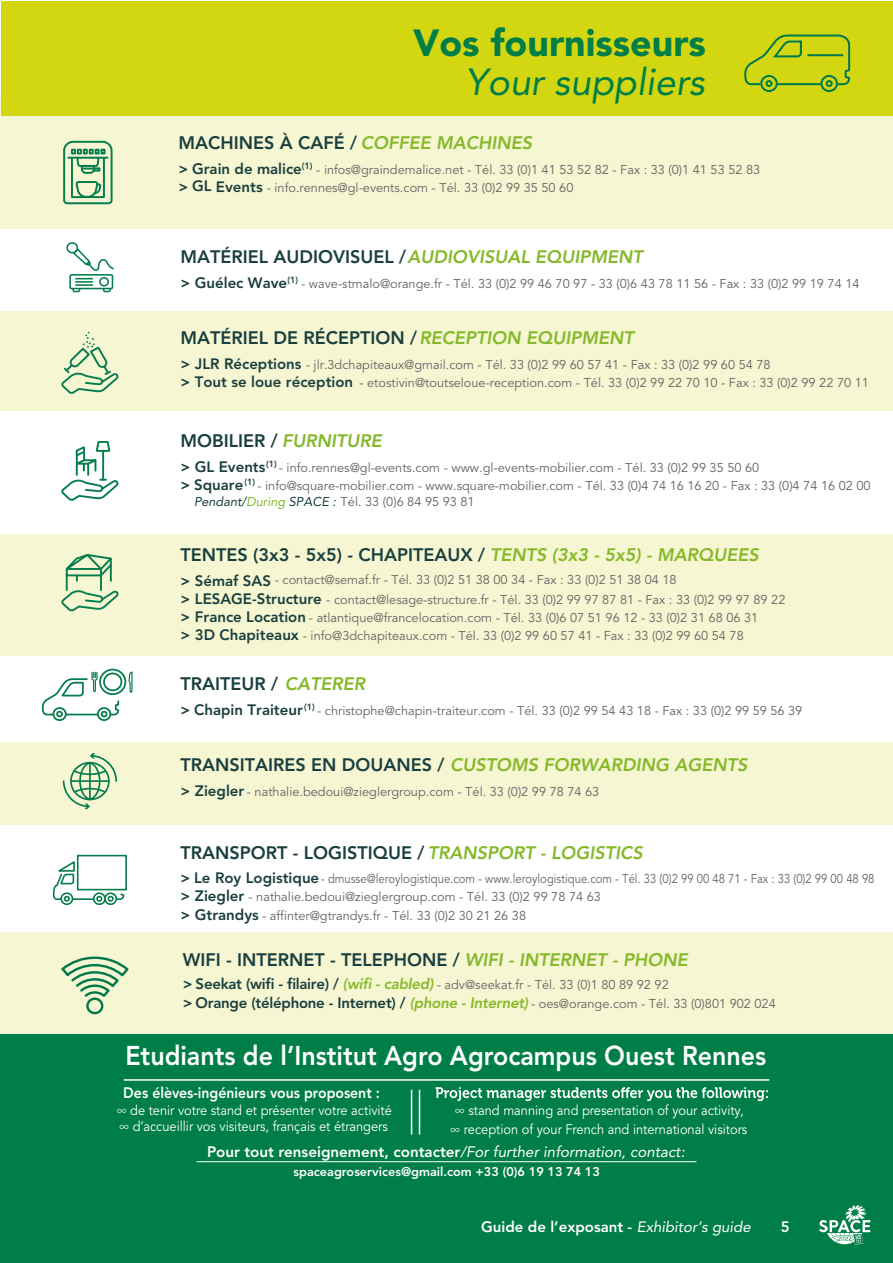
<style>
.page{position:relative;width:893px;height:1263px;background:#fff}
.page>*{position:absolute;margin:0;border:0;box-sizing:border-box;transform-origin:0 0}
.t1{font:900 37.5px/39px "Avenir LT Std";color:#007e48;text-align:right}
.t2{font:800 27px "Avenir LT Std";color:#fff;scale:.93 1}
.t3{font:800 18px "Avenir LT Std";color:#193f3e}
.t4{font:italic 800 18px "Avenir LT Std";color:#85b92a}
.t5{font:800 15.15px "Avenir LT Std";color:#fff}
.t6{font:800 15.15px "Avenir LT Std";color:#fff;scale:.93 1}
.t7{font:800 15px "Avenir LT Std";color:#fff}
.t8{font:800 15px/18.6px "Avenir LT Std";color:#193f3e}
.t9{font:13.8px/16.6px "Avenir LT Std";color:#fff;scale:.93 1}
.t10{font:12.75px/18px "Avenir LT Std";color:#646363}
.t11{font:12.75px/18px "Avenir LT Std";color:#646363;scale:.88 1}
.t12{font:800 12.6px "Avenir LT Std";color:#fff}
.t13{font:800 9px "Avenir LT Std";color:#193f3e}
.s1{font-weight:400;font-style:italic}
.s2{font-style:italic;color:#85b92a}
.s3{font-weight:800;font-size:15px;color:#193f3e}
.s4{font-style:italic;color:#193f3e}
.s5{font-style:normal;color:#193f3e}
.s6{font-weight:800;font-style:italic;font-size:15px;color:#85b92a}
</style>
<div class="page">
<div style="left:0;top:742px;width:893px;height:83px;background:#f6f6d3"></div>
<div style="left:0;top:932px;width:893px;height:121px;background:#f6f6d3"></div>
<div style="left:0;top:534px;width:893px;height:121px;background:#f6f6d3"></div>
<div style="left:0;top:312px;width:893px;height:99px;background:#f6f6d3"></div>
<div style="left:0;top:98px;width:893px;height:131px;background:#f6f6d3"></div>
<div style="left:0;top:1035px;width:893px;height:228px;background:#007e48"></div>
<svg style="left:436px;top:1087px;width:332px;height:14px"></svg>
<hr style="left:196px;top:1161px;width:500px;height:1px;background:#fff">
<hr style="left:419px;top:1090px;width:1px;height:44px;background:#fff">
<hr style="left:411px;top:1090px;width:1px;height:44px;background:#fff">
<hr style="left:124px;top:1079px;width:645px;height:2px;background:#fff">
<div style="left:1px;top:1px;width:892px;height:115px;background:#d3d711"></div>
<svg style="left:62px;top:753px;width:55px;height:56px"></svg>
<div style="left:86px;top:997px;width:17px;height:17px;border:2px solid #007a4d;border-radius:50%"></div>
<svg style="left:61px;top:956px;width:68px;height:43px"></svg>
<svg style="left:63px;top:140px;width:50px;height:65px"></svg>
<div style="left:69px;top:274px;width:44px;height:15px;border:2px solid #057d4c"></div>
<div style="left:99px;top:277px;width:10px;height:10px;border:2px solid #057d4c;border-radius:50%"></div>
<svg style="left:72px;top:278px;width:20px;height:15px"></svg>
<svg style="left:102px;top:288px;width:10px;height:5px"></svg>
<svg style="left:66px;top:242px;width:48px;height:29px"></svg>
<svg style="left:61px;top:441px;width:58px;height:60px"></svg>
<div style="left:60px;top:892px;width:13px;height:13px;border:2px solid #057d4c;border-radius:50%"></div>
<div style="left:104px;top:892px;width:13px;height:13px;border:2px solid #057d4c;border-radius:50%"></div>
<div style="left:93px;top:892px;width:13px;height:13px;border:2px solid #057d4c;border-radius:50%"></div>
<hr style="left:72px;top:898px;width:22px;height:2px;background:#057d4c">
<svg style="left:95px;top:892px;width:30px;height:11px"></svg>
<svg style="left:52px;top:861px;width:24px;height:42px"></svg>
<div style="left:77px;top:855px;width:50px;height:35px;border:2px solid #057d4c"></div>
<svg style="left:61px;top:332px;width:58px;height:62px"></svg>
<div style="left:52px;top:707px;width:15px;height:14px;border:2px solid #057d4c;border-radius:50%"></div>
<div style="left:97px;top:707px;width:14px;height:14px;border:2px solid #057d4c;border-radius:50%"></div>
<svg style="left:41px;top:671px;width:79px;height:48px"></svg>
<svg style="left:128px;top:671px;width:5px;height:22px"></svg>
<div style="left:99px;top:669px;width:27px;height:26px;border:2px solid #057d4c;border-radius:50%"></div>
<div style="left:103px;top:672px;width:19px;height:19px;border:2px solid #057d4c;border-radius:50%"></div>
<svg style="left:61px;top:554px;width:58px;height:58px"></svg>
<svg style="left:744px;top:34px;width:107px;height:58px"></svg>
<hr style="left:808px;top:54px;width:34px;height:2px;background:#007a4d">
<svg style="left:819px;top:1205px;width:51px;height:40px"></svg>
<p class="t1" style="left:413px;top:23px;width:294px">Vos fournisseurs<br><span class="s1">Your suppliers</span></p>
<p class="t3" style="left:178px;top:132px;width:355px">MACHINES À CAFÉ / <span class="s2">COFFEE MACHINES</span></p>
<p class="t10" style="left:178px;top:161px;width:583px"><span class="s3">&gt; Grain de malice</span> <sup>(1)</sup> - infos@graindemalice.net - Tél. 33 (0)1 41 53 52 82 - Fax : 33 (0)1 41 53 52 83 <span class="s3">&gt; GL Events</span> - info.rennes@gl-events.com - Tél. 33 (0)2 99 35 50 60</p>
<p class="t3" style="left:180px;top:246px;width:464px">MATÉRIEL AUDIOVISUEL / <span class="s2">AUDIOVISUAL EQUIPMENT</span></p>
<p class="t8" style="left:180px;top:274px;width:108px">&gt; Guélec Wave</p>
<p class="t13" style="left:287px;top:275px;width:12px">(1)</p>
<p class="t10" style="left:301px;top:275px;width:560px">- wave-stmalo@orange.fr - Tél. 33 (0)2 99 46 70 97 - 33 (0)6 43 78 11 56 - Fax : 33 (0)2 99 19 74 14</p>
<p class="t3" style="left:180px;top:327px;width:455px">MATÉRIEL DE RÉCEPTION / <span class="s2">RECEPTION EQUIPMENT</span></p>
<p class="t10" style="left:180px;top:356px;width:690px"><span class="s3">&gt; JLR Réceptions</span> - jlr.3dchapiteaux@gmail.com - Tél. 33 (0)2 99 60 57 41 - Fax : 33 (0)2 99 60 54 78<br><span class="s3">&gt; Tout se loue réception</span> - etostivin@toutseloue-reception.com - Tél. 33 (0)2 99 22 70 10 - Fax : 33 (0)2 99 22 70 11</p>
<p class="t3" style="left:180px;top:430px;width:203px">MOBILIER / <span class="s2">FURNITURE</span></p>
<p class="t10" style="left:180px;top:459px;width:692px"><span class="s3">&gt; GL Events</span> <sup>(1)</sup> - info.rennes@gl-events.com - www.gl-events-mobilier.com - Tél. 33 (0)2 99 35 50 60<br><span class="s3">&gt; Square</span> <sup>(1)</sup> - info@square-mobilier.com - www.square-mobilier.com - Tél. 33 (0)4 74 16 16 20 - Fax : 33 (0)4 74 16 02 00</p>
<p class="t10" style="left:194px;top:493px;width:282px"><span class="s4">Pendant/</span><span class="s2">During</span> <span class="s4">SPACE :</span> Tél. 33 (0)6 84 95 93 81</p>
<p class="t3" style="left:180px;top:544px;width:580px">TENTES (3x3 - 5x5) - CHAPITEAUX / <span class="s2">TENTS (3x3 - 5x5) - MARQUEES</span></p>
<p class="t10" style="left:180px;top:570px;width:606px;line-height:19.5px"><span class="s3">&gt; Sémaf SAS</span> - contact@semaf.fr - Tél. 33 (0)2 51 38 00 34 - Fax : 33 (0)2 51 38 04 18<br><span class="s3">&gt; LESAGE-Structure</span> - contact@lesage-structure.fr - Tél. 33 (0)2 99 97 87 81 - Fax : 33 (0)2 99 97 89 22</p>
<p class="t10" style="left:180px;top:609px;width:579px"><span class="s3">&gt; France Location</span> - atlantique@francelocation.com - Tél. 33 (0)6 07 51 96 12 - 33 (0)2 31 68 06 31</p>
<p class="t10" style="left:180px;top:627px;width:565px"><span class="s3">&gt; 3D Chapiteaux</span> - info@3dchapiteaux.com - Tél. 33 (0)2 99 60 57 41 - Fax : 33 (0)2 99 60 54 78</p>
<p class="t3" style="left:180px;top:673px;width:186px">TRAITEUR / <span class="s2">CATERER</span></p>
<p class="t10" style="left:180px;top:702px;width:623px"><span class="s3">&gt; Chapin Traiteur</span> <sup>(1)</sup> - christophe@chapin-traiteur.com - Tél. 33 (0)2 99 54 43 18 - Fax : 33 (0)2 99 59 56 39</p>
<p class="t4" style="left:180px;top:754px;width:568px"><span class="s5">TRANSITAIRES EN DOUANES /</span> CUSTOMS FORWARDING AGENTS</p>
<p class="t10" style="left:180px;top:783px;width:420px"><span class="s3">&gt; Ziegler</span> - nathalie.bedoui@zieglergroup.com - Tél. 33 (0)2 99 78 74 63</p>
<p class="t3" style="left:180px;top:842px;width:464px">TRANSPORT - LOGISTIQUE / <span class="s2">TRANSPORT - LOGISTICS</span></p>
<p class="t11" style="left:180px;top:870px;width:790px"><span class="s3">&gt; Le Roy Logistique</span> - dmusse@leroylogistique.com - www.leroylogistique.com - Tél. 33 (0)2 99 00 48 71 - Fax : 33 (0)2 99 00 48 98 <span class="s3">&gt; Ziegler</span> - nathalie.bedoui@zieglergroup.com - Tél. 33 (0)2 99 78 74 63</p>
<p class="t10" style="left:180px;top:907px;width:347px"><span class="s3">&gt; Gtrandys</span> - affinter@gtrandys.fr - Tél. 33 (0)2 30 21 26 38</p>
<p class="t3" style="left:183px;top:949px;width:506px">WIFI - INTERNET - TELEPHONE / <span class="s2">WIFI - INTERNET - PHONE</span></p>
<p class="t8" style="left:183px;top:975px;width:11px">&gt; &gt;</p>
<p class="t10" style="left:196px;top:976px;width:582px;line-height:18.6px"><span class="s3">Seekat (wifi - filaire) /</span> <span class="s6">(wifi - cabled)</span> - adv@seekat.fr - Tél. 33 (0)1 80 89 92 92<br><span class="s3">Orange (téléphone - Internet) /</span> <span class="s6">(phone - Internet)</span> - oes@orange.com - Tél. 33 (0)801 902 024</p>
<p class="t2" style="left:125px;top:1039px;width:691px">Etudiants de l’Institut Agro Agrocampus Ouest Rennes</p>
<p class="t6" style="left:123px;top:1084px;width:278px">Des élèves-ingénieurs vous proposent :</p>
<p class="t9" style="left:117px;top:1102px;width:297px">∞ de tenir votre stand et présenter votre activité ∞ d’accueillir vos visiteurs, français et étrangers</p>
<p class="t9" style="left:450px;top:1100px;width:321px;line-height:19.6px;text-align:center">∞ stand manning and presentation of your activity, ∞ reception of your French and international visitors</p>
<p class="t5" style="left:207px;top:1143px;width:479px">Pour tout renseignement, contacter<span class="s1">/For further information, contact:</span></p>
<p class="t12" style="left:294px;top:1164px;width:308px">spaceagroservices@gmail.com +33 (0)6 19 13 74 13</p>
<p class="t7" style="left:481px;top:1218px;width:271px">Guide de l’exposant - <span class="s1">Exhibitor’s guide</span></p>
<p class="t7" style="left:781px;top:1218px;width:10px">5</p>
</div>
